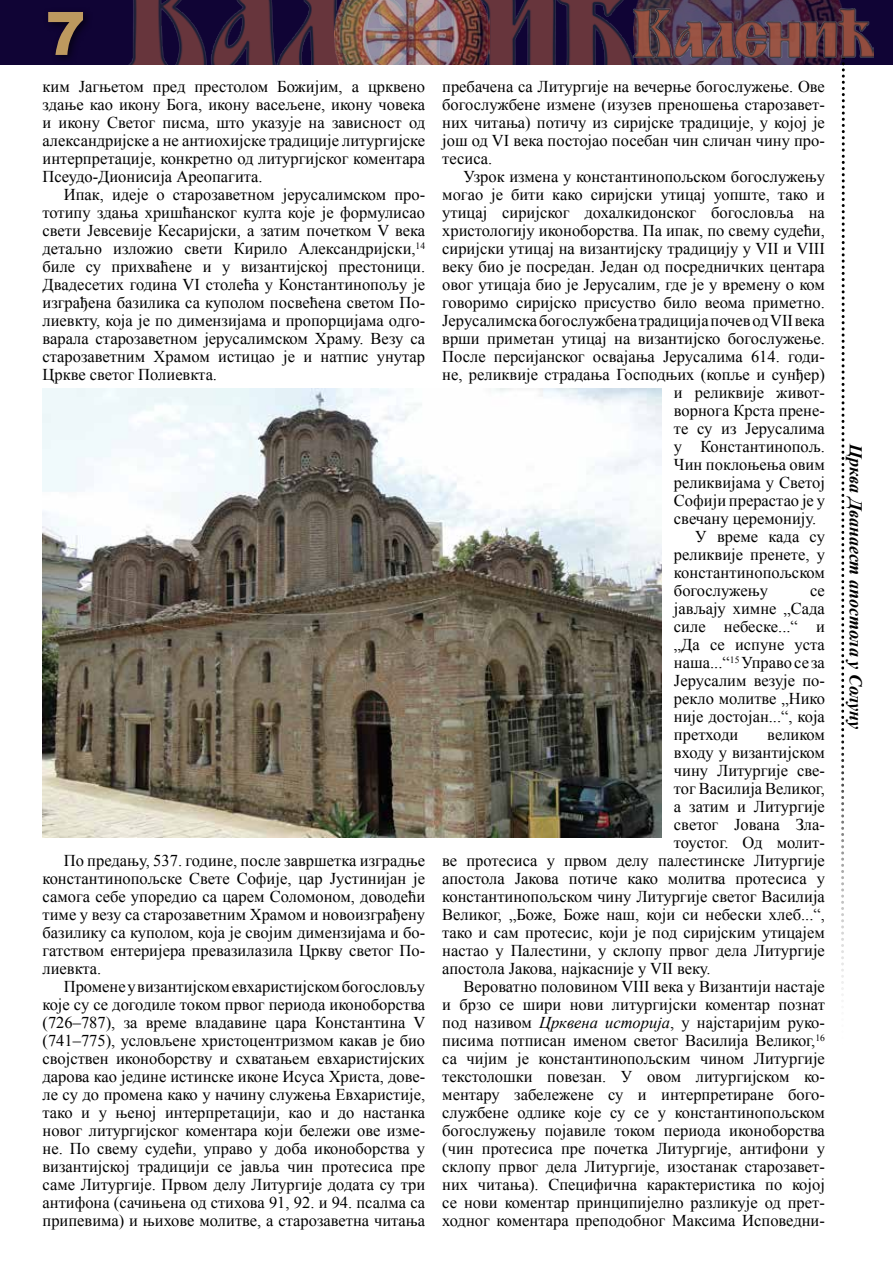
<style>
.page{position:relative;width:893px;height:1263px;background:#fff}
.page>*{position:absolute;margin:0;border:0;box-sizing:border-box;transform-origin:0 0}
.t1{font:900 60px "Arial";color:#d2ab67}
.t2{font:italic 700 18px "Times New Roman";color:#000}
.t3{font:16.5px/18px "Times New Roman";color:#000;text-align:justify}
.s1{font-style:italic}
</style>
<div class="page">
<div style="left:0;top:0;width:893px;height:65px;background:#100435"></div>
<img style="left:128px;top:0;width:714px;height:65px">
<svg style="left:840px;top:58px;width:5px;height:938px"></svg>
<img style="left:634px;top:8px;width:239px;height:50px">
<div style="left:42px;top:6px;width:51px;height:59px;background:#000;opacity:.67"></div>
<img style="left:334px;top:0;width:156px;height:65px">
<img style="left:43px;top:388px;width:618px;height:450px">
<h1 class="t1" style="left:46px;top:-10px;width:42px">7</h1>
<p class="t3" style="left:43px;top:77px;width:384px">ким Јагњетом пред престолом Божијим, а црквено</p>
<p class="t3" style="left:43px;top:95px;width:384px">здање као икону Бога, икону васељене, икону човека</p>
<p class="t3" style="left:43px;top:113px;width:384px">и икону Светог писма, што указује на зависност од</p>
<p class="t3" style="left:43px;top:131px;width:384px">александријске а не антиохијске традиције литургијске</p>
<p class="t3" style="left:43px;top:149px;width:384px">интерпретације, конкретно од литургијског коментара</p>
<p class="t3" style="left:43px;top:167px;width:222px">Псеудо-Дионисија Ареопагита.</p>
<p class="t3" style="left:64px;top:185px;width:363px">Ипак, идеје о старозаветном јерусалимском про-</p>
<p class="t3" style="left:43px;top:203px;width:384px">тотипу здања хришћанског култа које је формулисао</p>
<p class="t3" style="left:43px;top:221px;width:384px">свети Јевсевије Кесаријски, а затим почетком V века</p>
<p class="t3" style="left:43px;top:239px;width:384px">детаљно изложио свети Кирило Александријски,<sup>14</sup></p>
<p class="t3" style="left:43px;top:257px;width:384px">биле су прихваћене и у византијској престоници.</p>
<p class="t3" style="left:43px;top:275px;width:384px">Двадесетих година VI столећа у Константинопољу је</p>
<p class="t3" style="left:43px;top:293px;width:384px">изграђена базилика са куполом посвећена светом По-</p>
<p class="t3" style="left:43px;top:311px;width:384px">лиевкту, која је по димензијама и пропорцијама одго-</p>
<p class="t3" style="left:43px;top:329px;width:384px">варала старозаветном јерусалимском Храму. Везу са</p>
<p class="t3" style="left:43px;top:347px;width:384px">старозаветним Храмом истицао је и натпис унутар</p>
<p class="t3" style="left:43px;top:365px;width:176px">Цркве светог Полиевкта.</p>
<p class="t3" style="left:64px;top:851px;width:363px">По предању, 537. године, после завршетка изградње</p>
<p class="t3" style="left:43px;top:869px;width:384px">константинопољске Свете Софије, цар Јустинијан је</p>
<p class="t3" style="left:43px;top:887px;width:384px">самога себе упоредио са царем Соломоном, доводећи</p>
<p class="t3" style="left:43px;top:905px;width:384px">тиме у везу са старозаветним Храмом и новоизграђену</p>
<p class="t3" style="left:43px;top:923px;width:384px">базилику са куполом, која је својим димензијама и бо-</p>
<p class="t3" style="left:43px;top:941px;width:384px">гатством ентеријера превазилазила Цркву светог По-</p>
<p class="t3" style="left:43px;top:959px;width:60px">лиевкта.</p>
<p class="t3" style="left:64px;top:977px;width:363px">Промене у византијском евхаристијском богословљу</p>
<p class="t3" style="left:43px;top:995px;width:384px">које су се догодиле током првог периода иконоборства</p>
<p class="t3" style="left:43px;top:1013px;width:384px">(726–787), за време владавине цара Константина V</p>
<p class="t3" style="left:43px;top:1031px;width:384px">(741–775), условљене христоцентризмом какав је био</p>
<p class="t3" style="left:43px;top:1049px;width:384px">својствен иконоборству и схватањем евхаристијских</p>
<p class="t3" style="left:43px;top:1067px;width:384px">дарова као једине истинске иконе Исуса Христа, дове-</p>
<p class="t3" style="left:43px;top:1085px;width:384px">ле су до промена како у начину служења Евхаристије,</p>
<p class="t3" style="left:43px;top:1103px;width:384px">тако и у њеној интерпретацији, као и до настанка</p>
<p class="t3" style="left:43px;top:1121px;width:384px">новог литургијског коментара који бележи ове изме-</p>
<p class="t3" style="left:43px;top:1139px;width:384px">не. По свему судећи, управо у доба иконоборства у</p>
<p class="t3" style="left:43px;top:1157px;width:384px">византијској традицији се јавља чин протесиса пре</p>
<p class="t3" style="left:43px;top:1175px;width:384px">саме Литургије. Првом делу Литургије додата су три</p>
<p class="t3" style="left:43px;top:1193px;width:384px">антифона (сачињена од стихова 91, 92. и 94. псалма са</p>
<p class="t3" style="left:43px;top:1212px;width:384px">припевима) и њихове молитве, а старозаветна читања</p>
<p class="t3" style="left:442px;top:78px;width:384px">пребачена са Литургије на вечерње богослужење. Ове</p>
<p class="t3" style="left:442px;top:96px;width:384px">богослужбене измене (изузев преношења старозавет-</p>
<p class="t3" style="left:442px;top:114px;width:384px">них читања) потичу из сиријске традиције, у којој је</p>
<p class="t3" style="left:442px;top:132px;width:384px">још од VI века постојао посебан чин сличан чину про-</p>
<p class="t3" style="left:442px;top:150px;width:52px">тесиса.</p>
<p class="t3" style="left:463px;top:168px;width:363px">Узрок измена у константинопољском богослужењу</p>
<p class="t3" style="left:442px;top:186px;width:384px">могао је бити како сиријски утицај уопште, тако и</p>
<p class="t3" style="left:442px;top:204px;width:384px">утицај сиријског дохалкидонског богословља на</p>
<p class="t3" style="left:442px;top:222px;width:384px">христологију иконоборства. Па ипак, по свему судећи,</p>
<p class="t3" style="left:442px;top:240px;width:384px">сиријски утицај на византијску традицију у VII и VIII</p>
<p class="t3" style="left:442px;top:258px;width:384px">веку био је посредан. Један од посредничких центара</p>
<p class="t3" style="left:442px;top:276px;width:384px">овог утицаја био је Јерусалим, где је у времену о ком</p>
<p class="t3" style="left:442px;top:294px;width:384px">говоримо сиријско присуство било веома приметно.</p>
<p class="t3" style="left:442px;top:312px;width:384px">Јерусалимска богослужбена традиција почев од VII века</p>
<p class="t3" style="left:442px;top:330px;width:384px">врши приметан утицај на византијско богослужење.</p>
<p class="t3" style="left:442px;top:348px;width:384px">После персијанског освајања Јерусалима 614. годи-</p>
<p class="t3" style="left:442px;top:366px;width:384px">не, реликвије страдања Господњих (копље и сунђер)</p>
<p class="t3" style="left:674px;top:384px;width:152px">и реликвије живот-</p>
<p class="t3" style="left:674px;top:402px;width:152px">ворнога Крста прене-</p>
<p class="t3" style="left:674px;top:420px;width:152px">те су из Јерусалима</p>
<p class="t3" style="left:674px;top:438px;width:152px">у Константинопољ.</p>
<p class="t3" style="left:674px;top:456px;width:152px">Чин поклоњења овим</p>
<p class="t3" style="left:674px;top:474px;width:152px">реликвијама у Светој</p>
<p class="t3" style="left:674px;top:492px;width:152px">Софији прерастао је у</p>
<p class="t3" style="left:674px;top:510px;width:144px">свечану церемонију.</p>
<p class="t3" style="left:695px;top:528px;width:131px">У време када су</p>
<p class="t3" style="left:674px;top:546px;width:152px">реликвије пренете, у</p>
<p class="t3" style="left:674px;top:564px;width:153px">константинопољском</p>
<p class="t3" style="left:674px;top:582px;width:95px">богослужењу</p>
<p class="t3" style="left:674px;top:582px;width:152px;text-indent:136px">се јављају химне „Сада силе небеске...“ и „Да се испуне уста наша...“<sup>15</sup> Управо се за Јерусалим везује по&shy;рекло молитве „Нико није достојан...“, која претходи</p>
<p class="t3" style="left:767px;top:725px;width:59px">великом</p>
<p class="t3" style="left:674px;top:743px;width:152px">входу у византијском</p>
<p class="t3" style="left:674px;top:761px;width:152px">чину Литургије све-</p>
<p class="t3" style="left:674px;top:779px;width:152px">тог Василија Великог,</p>
<p class="t3" style="left:674px;top:797px;width:152px">а затим и Литургије</p>
<p class="t3" style="left:674px;top:815px;width:152px">светог Јована Зла-</p>
<p class="t3" style="left:674px;top:833px;width:152px">тоустог. Од молит-</p>
<p class="t3" style="left:442px;top:851px;width:384px">ве протесиса у првом делу палестинске Литургије</p>
<p class="t3" style="left:442px;top:869px;width:384px">апостола Јакова потиче како молитва протесиса у</p>
<p class="t3" style="left:442px;top:887px;width:384px">константинопољском чину Литургије светог Василија</p>
<p class="t3" style="left:442px;top:905px;width:384px">Великог, „Боже, Боже наш, који си небески хлеб...“,</p>
<p class="t3" style="left:442px;top:923px;width:384px">тако и сам протесис, који је под сиријским утицајем</p>
<p class="t3" style="left:442px;top:941px;width:384px">настао у Палестини, у склопу првог дела Литургије</p>
<p class="t3" style="left:442px;top:959px;width:270px">апостола Јакова, најкасније у VII веку.</p>
<p class="t3" style="left:463px;top:977px;width:363px">Вероватно половином VIII века у Византији настаје</p>
<p class="t3" style="left:442px;top:995px;width:384px">и брзо се шири нови литургијски коментар познат</p>
<p class="t3" style="left:442px;top:1013px;width:384px">под називом <span class="s1">Црквена историја</span>, у најстаријим руко-</p>
<p class="t3" style="left:442px;top:1031px;width:384px">писима потписан именом светог Василија Великог,<sup>16</sup></p>
<p class="t3" style="left:442px;top:1049px;width:384px">са чијим је константинопољским чином Литургије</p>
<p class="t3" style="left:442px;top:1067px;width:384px">текстолошки повезан. У овом литургијском ко-</p>
<p class="t3" style="left:442px;top:1085px;width:384px">ментару забележене су и интерпретиране бого-</p>
<p class="t3" style="left:442px;top:1103px;width:384px">службене одлике које су се у константинопољском</p>
<p class="t3" style="left:442px;top:1121px;width:384px">богослужењу појавиле током периода иконоборства</p>
<p class="t3" style="left:442px;top:1139px;width:384px">(чин протесиса пре почетка Литургије, антифони у</p>
<p class="t3" style="left:442px;top:1157px;width:384px">склопу првог дела Литургије, изостанак старозавет-</p>
<p class="t3" style="left:442px;top:1175px;width:384px">них читања). Специфична карактеристика по којој</p>
<p class="t3" style="left:442px;top:1193px;width:384px">се нови коментар принципијелно разликује од прет-</p>
<p class="t3" style="left:442px;top:1211px;width:384px">ходног коментара преподобног Максима Исповедни-</p>
<p class="t2" style="left:868px;top:444px;width:288px;rotate:90deg">Црква Дванаест апостола у Солуну</p>
</div>
